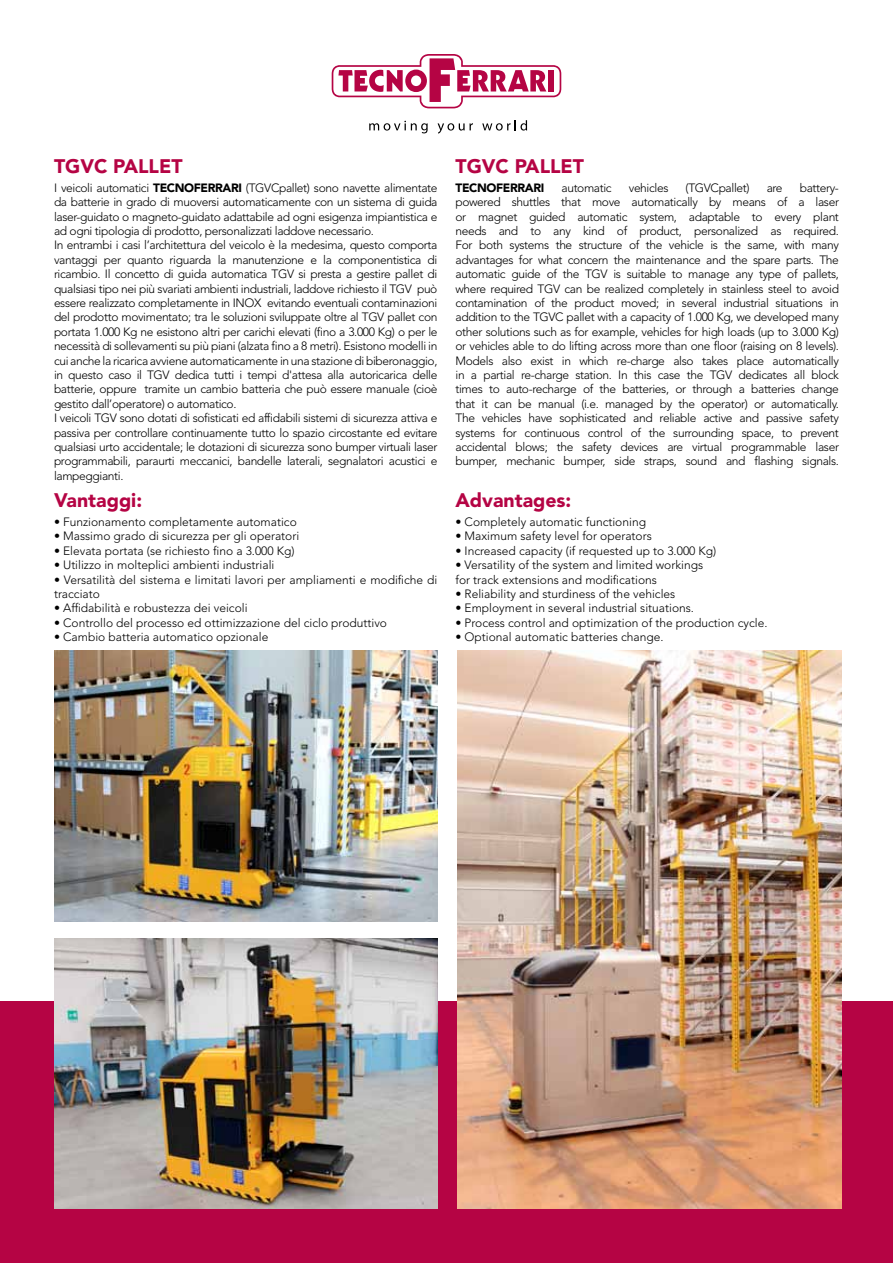
<style>
.page{position:relative;width:893px;height:1263px;background:#fff}
.page>*{position:absolute;margin:0;border:0;box-sizing:border-box;transform-origin:0 0}
.t1{font:900 19.5px "Avenir LT Std";color:#b50444}
.t2{font:300 12px/14.4px "Avenir LT Std";letter-spacing:-.03em;color:#000}
.t3{font:300 12px/14.4px "Avenir LT Std";color:#000}
.t4{font:900 12px "Avenir LT Std";letter-spacing:-.03em;color:#000}
.s1{font-weight:900}
</style>
<div class="page">
<svg style="left:332px;top:54px;width:229px;height:54px"></svg>
<svg style="left:369px;top:121px;width:59px;height:12px"></svg>
<svg style="left:438px;top:123px;width:35px;height:11px"></svg>
<svg style="left:482px;top:120px;width:45px;height:11px"></svg>
<div style="left:0;top:1001px;width:893px;height:262px;background:#b50444"></div>
<img style="left:54px;top:938px;width:384px;height:271px">
<img style="left:54px;top:651px;width:384px;height:270px">
<img style="left:457px;top:651px;width:384px;height:558px">
<h1 class="t1" style="left:54px;top:154px;width:130px">TGVC PALLET</h1>
<p class="t2" style="left:54px;top:180px;width:385px">I veicoli automatici <span class="s1">TECNOFERRARI</span> (TGVCpallet) sono navette alimentate da batterie in grado di muoversi automaticamente con un sistema di guida laser-guidato o magneto-guidato adattabile ad ogni esigenza impiantistica e ad ogni tipologia di prodotto, personalizzati laddove necessario.<br>In entrambi i casi l’architettura del veicolo è la medesima, questo comporta vantaggi per quanto riguarda la manutenzione e la componentistica di ricambio. Il concetto di guida automatica TGV si presta a gestire pallet di qualsiasi tipo nei più svariati ambienti industriali, laddove richiesto il TGV può essere realizzato completamente in INOX evitando eventuali contaminazioni del prodotto movimentato; tra le soluzioni sviluppate oltre al TGV pallet con portata 1.000 Kg ne esistono altri per carichi elevati (fino a 3.000 Kg) o per le necessità di sollevamenti su più piani (alzata fino a 8 metri). Esistono modelli in cui anche la ricarica avviene automaticamente in una stazione di biberonaggio, in questo caso il TGV dedica tutti i tempi d'attesa alla autoricarica delle batterie, oppure tramite un cambio batteria che può essere manuale (cioè gestito dall’operatore) o automatico.<br>I veicoli TGV sono dotati di sofisticati ed affidabili sistemi di sicurezza attiva e passiva per controllare continuamente tutto lo spazio circostante ed evitare qualsiasi urto accidentale; le dotazioni di sicurezza sono bumper virtuali laser programmabili, paraurti meccanici, bandelle laterali, segnalatori acustici e lampeggianti.</p>
<h1 class="t1" style="left:54px;top:488px;width:90px">Vantaggi:</h1>
<p class="t3" style="left:54px;top:515px;width:244px">• Funzionamento completamente automatico</p>
<p class="t3" style="left:54px;top:529px;width:247px">• Massimo grado di sicurezza per gli operatori</p>
<p class="t3" style="left:54px;top:543px;width:242px">• Elevata portata (se richiesto fino a 3.000 Kg)</p>
<p class="t3" style="left:54px;top:558px;width:222px">• Utilizzo in molteplici ambienti industriali</p>
<p class="t3" style="left:54px;top:572px;width:385px">• Versatilità del sistema e limitati lavori per ampliamenti e modifiche di tracciato</p>
<p class="t3" style="left:54px;top:601px;width:195px">• Affidabilità e robustezza dei veicoli</p>
<p class="t3" style="left:54px;top:615px;width:335px">• Controllo del processo ed ottimizzazione del ciclo produttivo</p>
<p class="t3" style="left:54px;top:630px;width:216px">• Cambio batteria automatico opzionale</p>
<h1 class="t1" style="left:455px;top:154px;width:130px">TGVC PALLET</h1>
<p class="t4" style="left:455px;top:180px;width:90px">TECNOFERRARI</p>
<p class="t2" style="left:561px;top:180px;width:52px">automatic</p>
<p class="t2" style="left:629px;top:180px;width:41px">vehicles</p>
<p class="t2" style="left:686px;top:180px;width:66px">(TGVCpallet)</p>
<p class="t2" style="left:767px;top:180px;width:17px">are</p>
<p class="t2" style="left:455px;top:180px;width:385px;text-align:justify;text-indent:344px">battery&shy;powered shuttles that move automatically by means of a laser or magnet guided automatic system, adaptable to every plant needs and to any kind of product, personalized as required.<br>For both systems the structure of the vehicle is the same, with many advantages for what concern the maintenance and the spare parts. The automatic guide of the TGV is suitable to manage any type of pallets, where required TGV can be realized completely in stainless steel to avoid contamination of the product moved; in several industrial situations in addition to the TGVC pallet with a capacity of 1.000 Kg, we developed many other solutions such as for example, vehicles for high loads (up to 3.000 Kg) or vehicles able to do lifting across more than one floor (raising on 8 levels).<br>Models also exist in which re-charge also takes place automatically in a partial re-charge station. In this case the TGV dedicates all block times to auto-recharge of the batteries, or through a batteries change that it can be manual (i.e. managed by the operator) or automatically.<br>The vehicles have sophisticated and reliable active and passive safety systems for continuous control of the surrounding space, to prevent accidental blows; the safety devices are virtual programmable laser bumper, mechanic bumper, side straps, sound and flashing signals.</p>
<h1 class="t1" style="left:455px;top:488px;width:117px">Advantages:</h1>
<p class="t3" style="left:455px;top:515px;width:192px">• Completely automatic functioning</p>
<p class="t3" style="left:455px;top:529px;width:198px">• Maximum safety level for operators</p>
<p class="t3" style="left:455px;top:543px;width:262px">• Increased capacity (if requested up to 3.000 Kg)</p>
<p class="t3" style="left:455px;top:558px;width:249px">• Versatility of the system and limited workings for track extensions and modifications</p>
<p class="t3" style="left:455px;top:587px;width:221px">• Reliability and sturdiness of the vehicles</p>
<p class="t3" style="left:455px;top:601px;width:240px">• Employment in several industrial situations.</p>
<p class="t3" style="left:455px;top:615px;width:313px">• Process control and optimization of the production cycle.</p>
<p class="t3" style="left:455px;top:630px;width:210px">• Optional automatic batteries change.</p>
</div>
